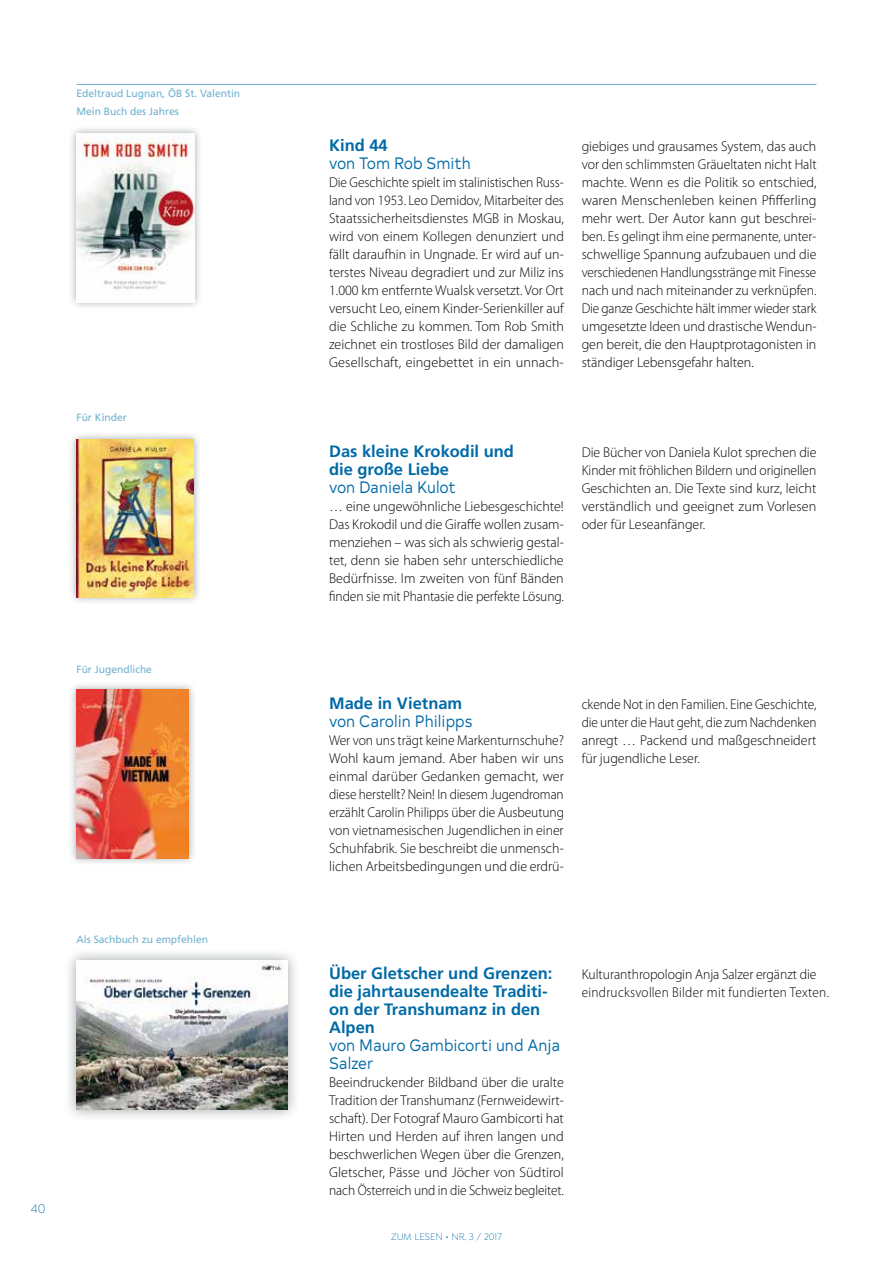
<style>
.page{position:relative;width:893px;height:1263px;background:#fff}
.page>*{position:absolute;margin:0;border:0;box-sizing:border-box;transform-origin:0 0}
.t1{font:700 16.5px/18px "Frutiger";color:#006aa7}
.t2{font:16.5px/18px "Typold Book 500";color:#006aa7;scale:.9 1}
.t3{font:300 14.25px/18px "Myriad Pro";color:#000;text-align:justify}
.t4{font:300 14.25px/18px "Myriad Pro";color:#000;text-align:justify;scale:.95 1}
.t5{font:300 14.25px/18px "Myriad Pro";color:#000;text-align:justify;scale:.94 1}
.t6{font:300 14.25px/18px "Myriad Pro";color:#000;scale:.96 1}
.t7{font:300 13.5px "Isidora";color:#006aa7}
.t8{font:10.5px/18px "Frutiger";color:#6eb1d0}
.t9{font:300 10.2px "Isidora";color:#006aa7}
</style>
<div class="page">
<hr style="left:77px;top:84px;width:739px;height:1px;background:#6eb1d0">
<div style="left:68px;top:125px;width:134px;height:185px;background:#7c8388;opacity:.73"></div>
<img style="left:77px;top:134px;width:117px;height:168px">
<div style="left:68px;top:431px;width:133px;height:174px;background:#7c8388;opacity:.73"></div>
<img style="left:77px;top:440px;width:116px;height:157px">
<div style="left:68px;top:681px;width:128px;height:185px;background:#7c8388;opacity:.73"></div>
<img style="left:77px;top:690px;width:111px;height:168px">
<div style="left:64px;top:948px;width:237px;height:174px;background:#7c8388;opacity:.73"></div>
<img style="left:77px;top:960px;width:211px;height:149px">
<p class="t8" style="left:77px;top:84px;width:165px">Edeltraud Lugnan, ÖB St. Valentin<br>Mein Buch des Jahres</p>
<p class="t8" style="left:77px;top:408px;width:52px">Für Kinder</p>
<p class="t8" style="left:77px;top:660px;width:77px">Für Jugendliche</p>
<p class="t8" style="left:77px;top:930px;width:133px">Als Sachbuch zu empfehlen</p>
<p class="t7" style="left:31px;top:1201px;width:16px">40</p>
<p class="t1" style="left:329px;top:136px;width:60px">Kind 44</p>
<p class="t2" style="left:329px;top:152px;width:159px">von Tom Rob Smith</p>
<p class="t4" style="left:329px;top:173px;width:249px">Die Geschichte spielt im stalinistischen Russ&shy;land von 1953. Leo Demidov, Mitarbeiter des Staatssicherheitsdienstes MGB in Moskau, wird von einem Kollegen denunziert und fällt daraufhin in Ungnade. Er wird auf un&shy;terstes Niveau degradiert und zur Miliz ins 1.000 km entfernte Wualsk versetzt. Vor Ort versucht Leo, einem Kinder-Serienkiller auf die Schliche zu kommen. Tom Rob Smith zeichnet ein trostloses Bild der damaligen Gesellschaft, eingebettet in ein unnach-</p>
<p class="t3" style="left:582px;top:137px;width:236px">giebiges und grausames System, das auch vor den schlimmsten Gräueltaten nicht Halt machte. Wenn es die Politik so entschied, waren Menschenleben keinen Pfifferling mehr wert. Der Autor kann gut beschrei&shy;ben. Es gelingt ihm eine permanente, unter&shy;schwellige Spannung aufzubauen und die verschiedenen Handlungsstränge mit Finesse nach und nach miteinander zu verknüpfen.<br>Die ganze Geschichte hält immer wieder stark umgesetzte Ideen und drastische Wendun&shy;gen bereit, die den Hauptprotagonisten in ständiger Lebensgefahr halten.</p>
<p class="t1" style="left:329px;top:442px;width:186px">Das kleine Krokodil und die große Liebe</p>
<p class="t2" style="left:329px;top:476px;width:143px">von Daniela Kulot</p>
<p class="t3" style="left:329px;top:497px;width:236px">… eine ungewöhnliche Liebesgeschichte!<br>Das Krokodil und die Giraffe wollen zusam&shy;menziehen – was sich als schwierig gestal&shy;tet, denn sie haben sehr unterschiedliche Bedürfnisse. Im zweiten von fünf Bänden finden sie mit Phantasie die perfekte Lösung.</p>
<p class="t3" style="left:582px;top:443px;width:236px">Die Bücher von Daniela Kulot sprechen die Kinder mit fröhlichen Bildern und originellen Geschichten an. Die Texte sind kurz, leicht verständlich und geeignet zum Vorlesen oder für Leseanfänger.</p>
<p class="t1" style="left:329px;top:694px;width:135px">Made in Vietnam</p>
<p class="t2" style="left:329px;top:710px;width:161px">von Carolin Philipps</p>
<p class="t4" style="left:329px;top:731px;width:249px">Wer von uns trägt keine Markenturnschuhe?<br>Wohl kaum jemand. Aber haben wir uns einmal darüber Gedanken gemacht, wer diese herstellt? Nein! In diesem Jugendroman erzählt Carolin Philipps über die Ausbeutung von vietnamesischen Jugendlichen in einer Schuhfabrik. Sie beschreibt die unmensch&shy;lichen Arbeitsbedingungen und die erdrü-</p>
<p class="t5" style="left:582px;top:695px;width:251px">ckende Not in den Familien. Eine Geschichte, die unter die Haut geht, die zum Nachdenken anregt … Packend und maßgeschneidert für jugendliche Leser.</p>
<p class="t1" style="left:329px;top:964px;width:225px">Über Gletscher und Grenzen: die jahrtausendealte Traditi&shy;on der Transhumanz in den<br>Alpen</p>
<p class="t2" style="left:329px;top:1034px;width:258px">von Mauro Gambicorti und Anja<br>Salzer</p>
<p class="t3" style="left:329px;top:1073px;width:236px">Beeindruckender Bildband über die uralte Tradition der Transhumanz (Fernweidewirt&shy;schaft). Der Fotograf Mauro Gambicorti hat Hirten und Herden auf ihren langen und beschwerlichen Wegen über die Grenzen, Gletscher, Pässe und Jöcher von Südtirol nach Österreich und in die Schweiz begleitet.</p>
<p class="t9" style="left:391px;top:1231px;width:112px">ZUM LESEN • NR. 3 / 2017</p>
<p class="t6" style="left:582px;top:965px;width:259px">Kulturanthropologin Anja Salzer ergänzt die eindrucksvollen Bilder mit fundierten Texten.</p>
</div>
